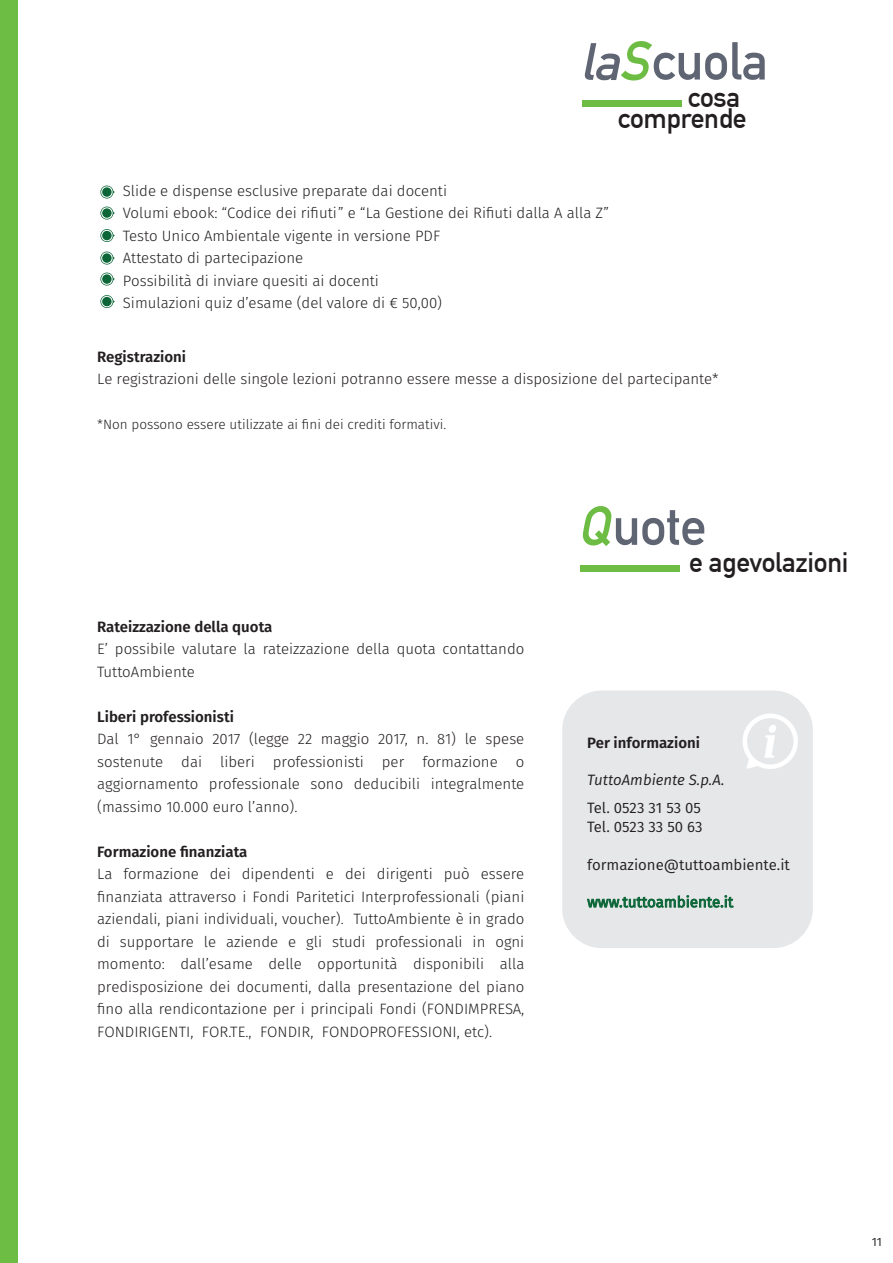
<style>
.page{position:relative;width:893px;height:1263px;background:#fff}
.page>*{position:absolute;margin:0;border:0;box-sizing:border-box;transform-origin:0 0}
.t1{font:52.5px "DIN Mittelschrift Std";letter-spacing:-.01em;color:#606573}
.t2{font:27.6px/21px "DIN Mittelschrift Std";letter-spacing:-.01em;color:#231f20;text-align:right}
.t3{font:300 15px/22.5px "Fira Sans";color:#231f20}
.t4{font:600 15px "Fira Sans";color:#231f20}
.t5{font:15px/18.8px "Fira Sans";color:#231f20}
.t6{font:15px "Fira Sans";color:#0c6638}
.t7{font:italic 15px "Fira Sans";color:#231f20}
.t8{font:300 13.5px "Fira Sans";color:#231f20}
.t9{font:12px "Fira Sans";color:#231f20}
.s1{font-style:italic;font-size:51.6px}
.s2{font-style:italic;font-size:54.6px;color:#6dbd44}
</style>
<div class="page">
<div style="left:580px;top:565px;width:99px;height:7px;background:#6dbd44"></div>
<svg style="left:100px;top:185px;width:15px;height:14px"></svg>
<svg style="left:102px;top:187px;width:10px;height:10px"></svg>
<svg style="left:100px;top:206px;width:15px;height:14px"></svg>
<svg style="left:102px;top:208px;width:10px;height:10px"></svg>
<svg style="left:100px;top:229px;width:15px;height:13px"></svg>
<div style="left:102px;top:231px;width:10px;height:9px;background:#0c6638;border-radius:50%"></div>
<svg style="left:100px;top:251px;width:15px;height:14px"></svg>
<svg style="left:102px;top:253px;width:10px;height:10px"></svg>
<svg style="left:100px;top:272px;width:15px;height:14px"></svg>
<svg style="left:102px;top:274px;width:10px;height:10px"></svg>
<svg style="left:100px;top:295px;width:15px;height:13px"></svg>
<div style="left:102px;top:297px;width:10px;height:9px;background:#0c6638;border-radius:50%"></div>
<div style="left:0;top:0;width:18px;height:1263px;background:#6dbd44"></div>
<div style="left:562px;top:690px;width:251px;height:258px;background:#e6e7e9;border-radius:40px"></div>
<svg style="left:587px;top:895px;width:147px;height:13px"></svg>
<svg style="left:743px;top:713px;width:55px;height:56px"></svg>
<div style="left:769px;top:725px;width:7px;height:8px;background:#fff;border-radius:3px"></div>
<div style="left:582px;top:100px;width:100px;height:7px;background:#6dbd44"></div>
<h1 class="t1" style="left:580px;top:30px;width:189px"><span class="s1">la</span><span class="s2">S</span>cuola</h1>
<h2 class="t2" style="left:618px;top:87px;width:130px">cosa comprende</h2>
<p class="t3" style="left:123px;top:179px;width:487px">Slide e dispense esclusive preparate dai docenti<br>Volumi ebook: “Codice dei rifiuti” e “La Gestione dei Rifiuti dalla A alla Z” Testo Unico Ambientale vigente in versione PDF<br>Attestato di partecipazione<br>Possibilità di inviare quesiti ai docenti<br>Simulazioni quiz d’esame (del valore di € 50,00)</p>
<p class="t4" style="left:97px;top:344px;width:90px">Registrazioni</p>
<p class="t3" style="left:97px;top:368px;width:623px">Le registrazioni delle singole lezioni potranno essere messe a disposizione del partecipante*</p>
<p class="t8" style="left:97px;top:415px;width:351px">*Non possono essere utilizzate ai fini dei crediti formativi.</p>
<h1 class="t1" style="left:578px;top:496px;width:130px"><span class="s2">Q</span>uote</h1>
<p class="t4" style="left:97px;top:614px;width:177px">Rateizzazione della quota</p>
<p class="t3" style="left:97px;top:638px;width:429px">E’ possibile valutare la rateizzazione della quota contattando<br>TuttoAmbiente</p>
<p class="t4" style="left:97px;top:704px;width:138px">Liberi professionisti</p>
<p class="t3" style="left:97px;top:728px;width:429px;text-align:justify">Dal 1° gennaio 2017 (legge 22 maggio 2017, n. 81) le spese sostenute dai liberi professionisti per formazione o aggiornamento professionale sono deducibili integralmente (massimo 10.000 euro l’anno).</p>
<p class="t4" style="left:97px;top:839px;width:152px">Formazione finanziata</p>
<p class="t3" style="left:97px;top:863px;width:429px;text-align:justify">La formazione dei dipendenti e dei dirigenti può essere finanziata attraverso i Fondi Paritetici Interprofessionali (piani aziendali, piani individuali, voucher). TuttoAmbiente è in grado di supportare le aziende e gli studi professionali in ogni momento: dall’esame delle opportunità disponibili alla predisposizione dei documenti, dalla presentazione del piano fino alla rendicontazione per i principali Fondi (FONDIMPRESA, FONDIRIGENTI, FOR.TE., FONDIR, FONDOPROFESSIONI, etc).</p>
<h2 class="t2" style="left:689px;top:552px;width:161px">e agevolazioni</h2>
<p class="t4" style="left:587px;top:730px;width:114px">Per informazioni</p>
<p class="t7" style="left:587px;top:769px;width:139px">TuttoAmbiente S.p.A.</p>
<p class="t5" style="left:587px;top:798px;width:117px">Tel. 0523 31 53 05<br>Tel. 0523 33 50 63</p>
<p class="t5" style="left:587px;top:855px;width:204px">formazione@tuttoambiente.it</p>
<p class="t6" style="left:587px;top:891px;width:147px">www.tuttoambiente.it</p>
<p class="t9" style="left:872px;top:1233px;width:12px">11</p>
</div>
